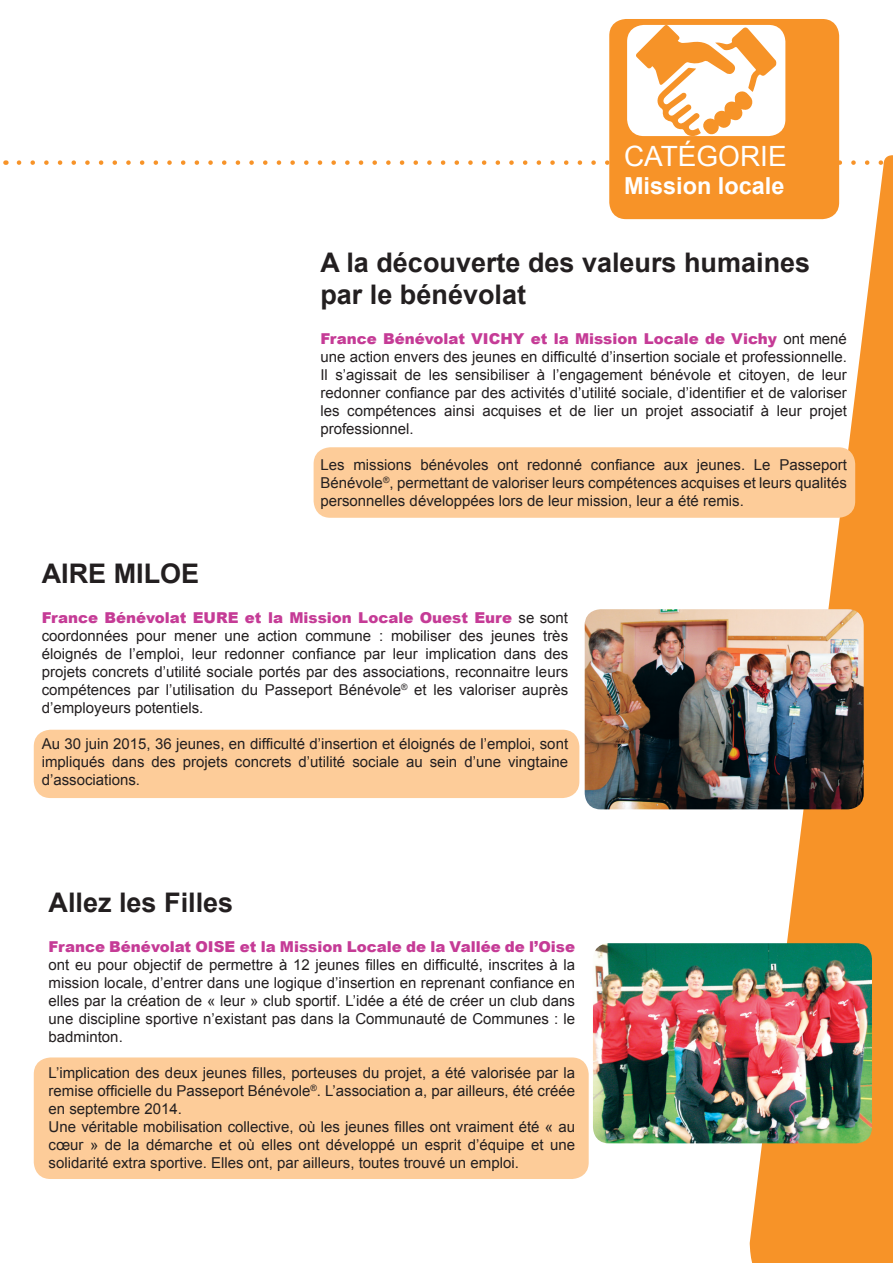
<style>
.page{position:relative;width:893px;height:1263px;background:#fff}
.page>*{position:absolute;margin:0;border:0;box-sizing:border-box;transform-origin:0 0}
.t1{font:27.9px "Arial";color:#fff}
.t2{font:700 27px/32.4px "Arial";color:#231f20}
.t3{font:700 23.4px "Arial";color:#fff}
.t4{font:15px/18px "Arial";color:#231f20;text-align:justify}
.t5{font:900 15px "Arial";letter-spacing:-.035em;color:#c53b96}
.s1{font-weight:900;color:#c53b96}
</style>
<div class="page">
<svg style="left:750px;top:128px;width:143px;height:1135px;fill:#f79328"></svg>
<div style="left:314px;top:447px;width:541px;height:71px;background:#fdcc99;border-radius:17px"></div>
<div style="left:34px;top:1057px;width:555px;height:122px;background:#fdcc99;border-radius:17px"></div>
<img style="left:593px;top:943px;width:279px;height:200px">
<svg style="left:19px;top:160px;width:874px;height:5px"></svg>
<div style="left:609px;top:19px;width:230px;height:200px;background:#f79328;border-radius:17px"></div>
<div style="left:627px;top:25px;width:158px;height:111px;background:#fff;border-radius:17px"></div>
<svg style="left:636px;top:25px;width:140px;height:111px"></svg>
<div style="left:34px;top:730px;width:545px;height:68px;background:#fdcc99;border-radius:17px"></div>
<img style="left:585px;top:609px;width:279px;height:200px">
<h1 class="t1" style="left:624px;top:137px;width:132px">Catégorie</h1>
<h3 class="t3" style="left:624px;top:170px;width:162px">Mission locale</h3>
<h2 class="t2" style="left:320px;top:247px;width:491px">A la découverte des valeurs humaines par le bénévolat</h2>
<p class="t5" style="left:320px;top:328px;width:162px">France Bénévolat VICH</p>
<p class="t4" style="left:320px;top:330px;width:528px;text-indent:192px"><span class="s1">Y et la Mission Locale de Vichy</span> ont mené une action envers des jeunes en difficulté d’insertion sociale et professionnelle.<br>Il s’agissait de les sensibiliser à l’engagement bénévole et citoyen, de leur redonner confiance par des activités d’utilité sociale, d’identifier et de valoriser les compétences ainsi acquises et de lier un projet associatif à leur projet professionnel.</p>
<p class="t4" style="left:320px;top:456px;width:528px">Les missions bénévoles ont redonné confiance aux jeunes. Le Passeport Bénévole<sup>®</sup>, permettant de valoriser leurs compétences acquises et leurs qualités personnelles développées lors de leur mission, leur a été remis.</p>
<h2 class="t2" style="left:42px;top:558px;width:159px">AIRE MILOE</h2>
<p class="t5" style="left:42px;top:606px;width:164px">France Bénévolat EURE</p>
<p class="t4" style="left:42px;top:609px;width:528px;text-indent:203px"><span class="s1">et la Mission Locale Ouest Eure</span> se sont coordonnées pour mener une action commune : mobiliser des jeunes très éloignés de l’emploi, leur redonner confiance par leur implication dans des projets concrets d’utilité sociale portés par des associations, reconnaitre leurs compétences par l’utilisation du Passeport Bénévole<sup>®</sup> et les valoriser auprès d’employeurs potentiels.</p>
<p class="t4" style="left:42px;top:735px;width:528px">Au 30 juin 2015, 36 jeunes, en difficulté d’insertion et éloignés de l’emploi, sont impliqués dans des projets concrets d’utilité sociale au sein d’une vingtaine d’associations.</p>
<h2 class="t2" style="left:49px;top:887px;width:186px">Allez les Filles</h2>
<p class="t5" style="left:49px;top:935px;width:158px">France Bénévolat OISE</p>
<p class="t5" style="left:240px;top:935px;width:337px">et la Mission Locale de la Vallée de l’Oise</p>
<p class="t4" style="left:49px;top:955px;width:528px">ont eu pour objectif de permettre à 12 jeunes filles en difficulté, inscrites à la mission locale, d’entrer dans une logique d’insertion en reprenant confiance en elles par la création de « leur » club sportif. L’idée a été de créer un club dans une discipline sportive n’existant pas dans la Communauté de Communes : le badminton.</p>
<p class="t4" style="left:49px;top:1063px;width:528px;text-align:left">L’implication des deux jeunes filles, porteuses du projet, a été valorisée par la remise officielle du Passeport Bénévole<sup>®</sup>. L’association a, par ailleurs, été créée en septembre 2014.<br>Une véritable mobilisation collective, où les jeunes filles ont vraiment été « au cœur » de la démarche et où elles ont développé un esprit d’équipe et une solidarité extra sportive. Elles ont, par ailleurs, toutes trouvé un emploi.</p>
</div>
